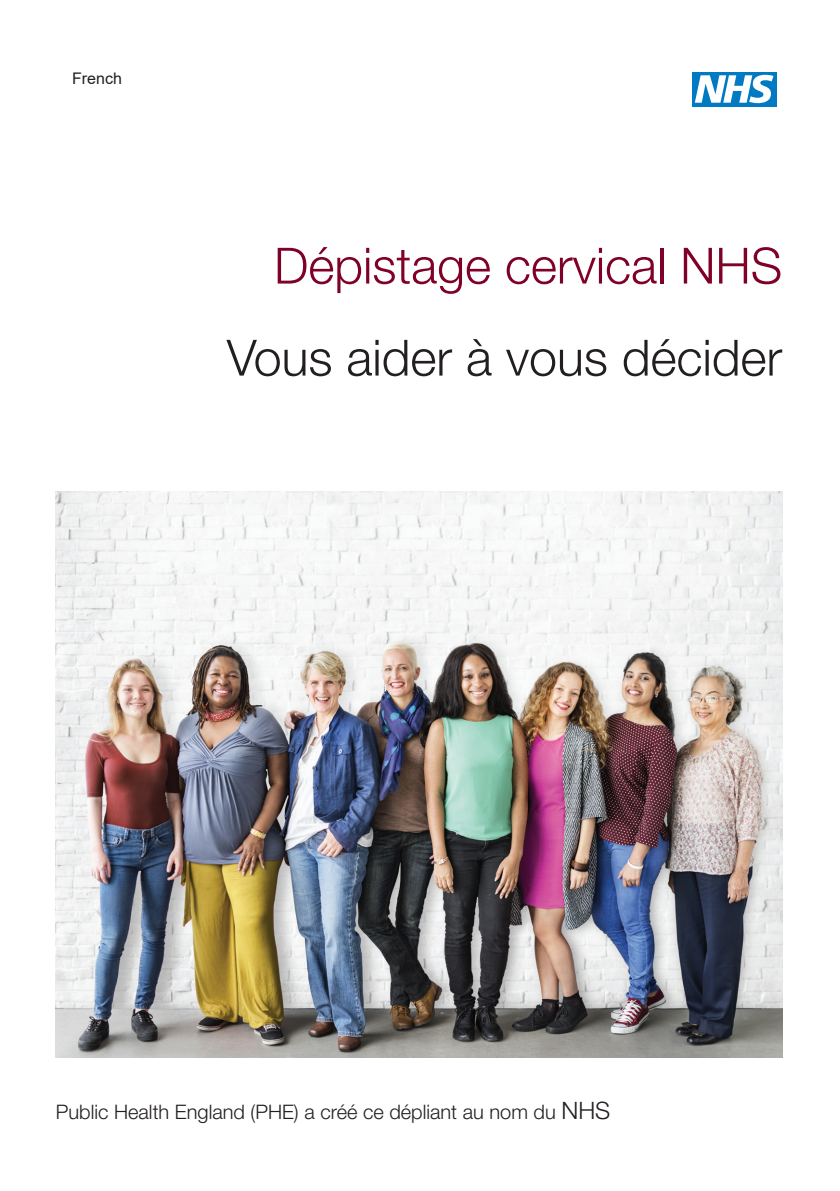
<style>
.page{position:relative;width:840px;height:1191px;background:#fff}
.page>*{position:absolute;margin:0;border:0;box-sizing:border-box;transform-origin:0 0}
.t1{font:300 50px "Helvetica Neue LT Std";color:#231f20}
.t2{font:300 50px "Helvetica Neue LT Std";color:#7f0128}
.t3{font:300 20px "Helvetica Neue LT Std";color:#231f20}
.t4{font:16px "Arial";color:#231f20}
.s1{font-size:24px}
</style>
<div class="page">
<img style="left:56px;top:491px;width:725px;height:566px">
<div style="left:692px;top:72px;width:84px;height:34px;background:#007ac2"></div>
<svg style="left:694px;top:75px;width:79px;height:28px"></svg>
<p class="t4" style="left:72px;top:67px;width:51px">French</p>
<h1 class="t2" style="left:274px;top:235px;width:509px">Dépistage cervical NHS</h1>
<h1 class="t1" style="left:227px;top:327px;width:556px">Vous aider à vous décider</h1>
<p class="t3" style="left:56px;top:1099px;width:555px">Public Health England (PHE) a créé ce dépliant au nom du <span class="s1">NHS</span></p>
</div>
